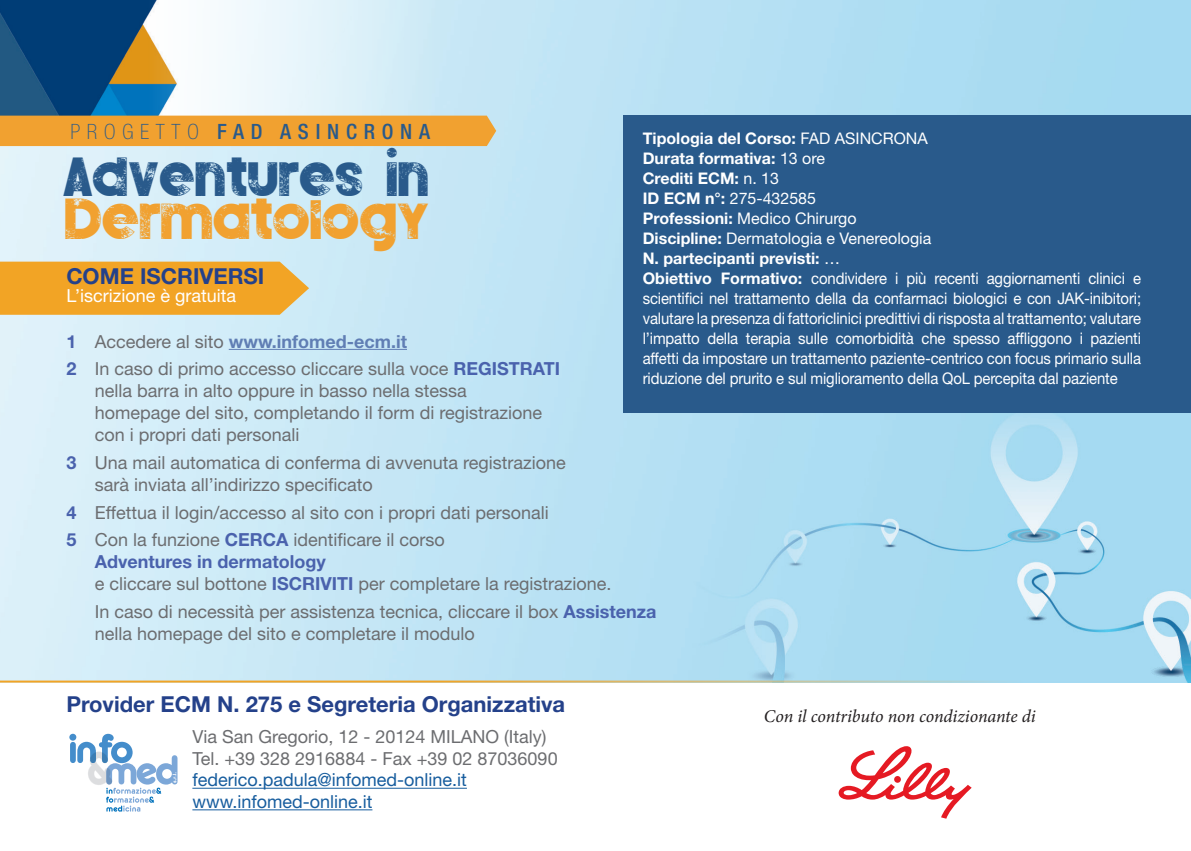
<style>
.page{position:relative;width:1191px;height:851px;background:#fff}
.page>*{position:absolute;margin:0;border:0;box-sizing:border-box;transform-origin:0 0}
.t1{font:41px "Silver Forte Grunge Grunge";color:#f1a130}
.t2{font:39px "Silver Forte Grunge Grunge";letter-spacing:.01em;color:#295a8b}
.t3{font:700 22px "Helvetica Neue LT Std";color:#24418a}
.t4{font:500 condensed 21.2px "Helvetica Neue LT Std";letter-spacing:.32em;color:#295a8b}
.t5{font:18px/22px "Helvetica Neue LT Std";color:#6c6d70}
.t6{font:18px/21.6px "Helvetica Neue LT Std";color:#175d9e}
.t7{font:italic 18px "Minion Pro";letter-spacing:-.01em;color:#231f20}
.t8{font:18px "Helvetica Neue LT Std";color:#fff}
.t9{font:16px/20px "Helvetica Neue LT Std";letter-spacing:-.01em;color:#fff}
.s1{font-weight:100}
.s2{font-weight:700}
.s3{font-weight:700;color:#4a62ad}
.s4{font-weight:700;color:#607eb4}
</style>
<div class="page">
<img style="left:0;top:0;width:1191px;height:682px">
<img style="left:0;top:0;width:460px;height:116px">
<div style="left:623px;top:116px;width:568px;height:297px;background:#295a8b"></div>
<svg style="left:0;top:261px;width:309px;height:54px;background:#efa832"></svg>
<hr style="left:229px;top:349px;width:178px;height:1px;background:#607eb4">
<hr style="left:192px;top:787px;width:275px;height:1px;background:#175d9e">
<hr style="left:192px;top:809px;width:180px;height:1px;background:#175d9e">
<hr style="left:0;top:680px;width:1185px;height:2px;background:#f2a425">
<svg style="left:69px;top:733px;width:108px;height:78px"></svg>
<svg style="left:838px;top:746px;width:133px;height:72px"></svg>
<svg style="left:894px;top:775px;width:7px;height:7px"></svg>
<div style="left:0;top:116px;width:496px;height:30px;background:#f1a130"></div>
<p class="t4" style="left:70px;top:119px;width:361px"><span class="s1">PROGETTO</span> FAD ASINCRONA</p>
<p class="t9" style="left:643px;top:128px;width:500px"><span class="s2">Tipologia del Corso:</span> FAD ASINCRONA<br><span class="s2">Durata formativa:</span> 13 ore<br><span class="s2">Crediti ECM:</span> n. 13<br><span class="s2">ID ECM n°:</span> 275-432585<br><span class="s2">Professioni:</span> Medico Chirurgo<br><span class="s2">Discipline:</span> Dermatologia e Venereologia<br><span class="s2">N. partecipanti previsti:</span> …<br><span class="s2">Obiettivo Formativo:</span> condividere i più recenti aggiornamenti clinici e scientifici nel trattamento della da confarmaci biologici e con JAK-inibitori; valutare la presenza di fattoriclinici predittivi di risposta al trattamento; valutare l’impatto della terapia sulle comorbidità che spesso affliggono i pazienti affetti da impostare un trattamento paziente-centrico con focus primario sulla riduzione del prurito e sul miglioramento della QoL percepita dal paziente</p>
<h2 class="t2" style="left:63px;top:147px;width:368px">Adventures in</h2>
<h1 class="t1" style="left:66px;top:188px;width:365px">Dermatology</h1>
<p class="t3" style="left:66px;top:262px;width:199px">COME ISCRIVERSI</p>
<p class="t8" style="left:66px;top:285px;width:171px">L’iscrizione è gratuita</p>
<p class="t5" style="left:66px;top:327px;width:495px;line-height:27.6px"><span class="s3">1</span> Accedere al sito <span class="s4">www.infomed-ecm.it<br></span><span class="s3">2</span> In caso di primo accesso cliccare sulla voce <span class="s3">REGISTRATI</span></p>
<p class="t5" style="left:95px;top:379px;width:449px">nella barra in alto oppure in basso nella stessa homepage del sito, completando il form di registrazione con i propri dati personali</p>
<p class="t5" style="left:95px;top:451px;width:473px;text-indent:-28px"><span class="s3">3</span> Una mail automatica di conferma di avvenuta registrazione sarà inviata all’indirizzo specificato</p>
<p class="t5" style="left:66px;top:498px;width:484px;line-height:27.6px"><span class="s3">4</span> Effettua il login/accesso al sito con i propri dati personali<br><span class="s3">5</span> Con la funzione <span class="s3">CERCA</span> identificare il corso</p>
<p class="t5" style="left:95px;top:550px;width:518px"><span class="s3">Adventures in dermatology<br></span>e cliccare sul bottone <span class="s3">ISCRIVITI</span> per completare la registrazione.</p>
<p class="t5" style="left:95px;top:600px;width:563px">In caso di necessità per assistenza tecnica, cliccare il box <span class="s3">Assistenza </span>nella homepage del sito e completare il modulo</p>
<p class="t3" style="left:66px;top:690px;width:500px">Provider ECM N. 275 e Segreteria Organizzativa</p>
<p class="t5" style="left:192px;top:725px;width:367px">Via San Gregorio, 12 - 20124 MILANO (Italy)<br>Tel. +39 328 2916884 - Fax +39 02 87036090</p>
<p class="t6" style="left:192px;top:768px;width:276px">federico.padula@infomed-online.it www.infomed-online.it</p>
<p class="t7" style="left:764px;top:704px;width:273px">Con il contributo non condizionante di</p>
</div>
